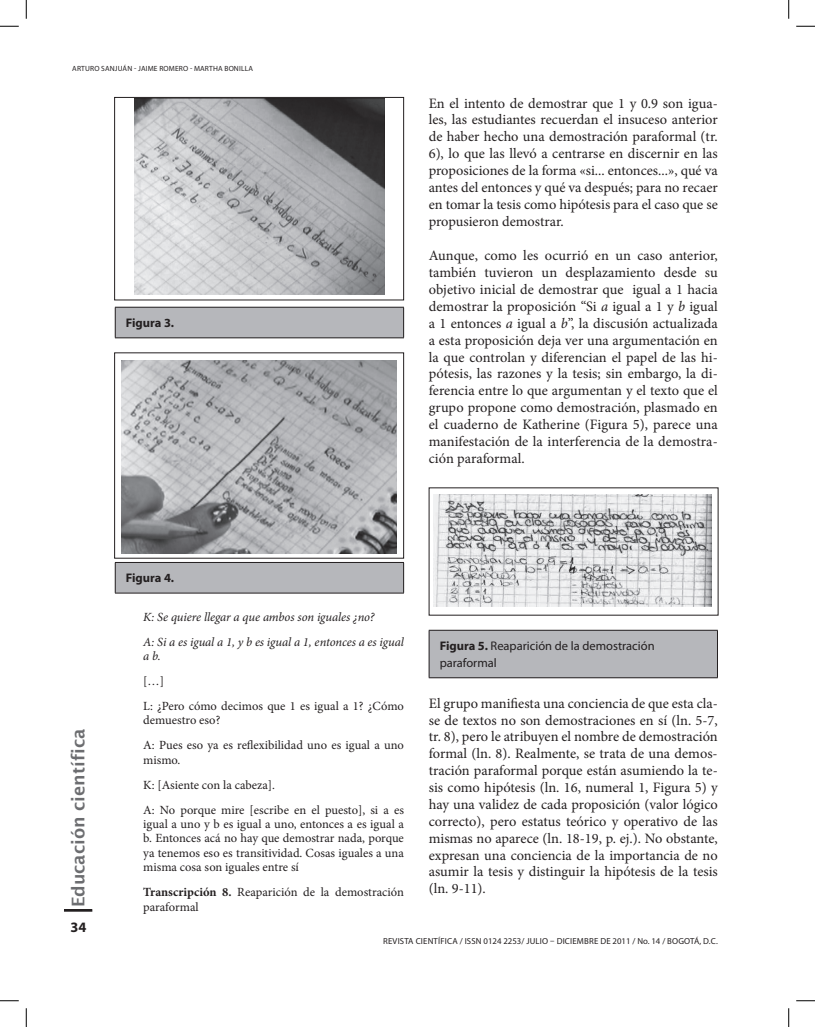
<style>
.page{position:relative;width:815px;height:1027px;background:#fff}
.page>*{position:absolute;margin:0;border:0;box-sizing:border-box;transform-origin:0 0}
.t1{font:600 17.5px "Lucida Sans";color:#6c6d70}
.t2{font:14.38px/16.9px "Minion Pro";color:#231f20;text-align:justify}
.t3{font:700 14.38px "Myriad Pro";color:#231f20}
.t4{font:12.5px/25px "Minion Pro";color:#231f20}
.t5{font:italic 12.5px/25px "Minion Pro";letter-spacing:-.01em;color:#231f20}
.t6{font:12.5px/16.9px "Myriad Pro";color:#231f20}
.t7{font:700 12.5px "Myriad Pro";letter-spacing:-.005em;color:#231f20}
.t8{font:8.75px "Myriad Pro";letter-spacing:.02em;color:#231f20}
.t9{font:8.75px "Myriad Pro";color:#231f20}
.t10{font:7.5px "Myriad Pro";letter-spacing:.02em;color:#231f20}
.s1{font-style:italic}
.s2{font-weight:700}
</style>
<div class="page">
<div style="left:64px;top:909px;width:28px;height:3px;border:1px solid #231f20"></div>
<div style="left:115px;top:307px;width:288px;height:31px;background:#b6b7bb"></div>
<hr style="left:115px;top:307px;width:289px;height:1px;background:#231f20">
<hr style="left:115px;top:308px;width:1px;height:30px;background:#231f20">
<hr style="left:403px;top:308px;width:1px;height:30px;background:#231f20">
<hr style="left:115px;top:338px;width:289px;height:1px;background:#231f20">
<div style="left:115px;top:562px;width:288px;height:31px;background:#b6b7bb"></div>
<hr style="left:115px;top:562px;width:289px;height:1px;background:#231f20">
<hr style="left:115px;top:563px;width:1px;height:30px;background:#231f20">
<hr style="left:403px;top:563px;width:1px;height:30px;background:#231f20">
<hr style="left:115px;top:593px;width:289px;height:1px;background:#231f20">
<div style="left:429px;top:630px;width:288px;height:48px;background:#b6b7bb"></div>
<hr style="left:428px;top:630px;width:289px;height:1px;background:#231f20">
<hr style="left:428px;top:631px;width:1px;height:46px;background:#231f20">
<hr style="left:717px;top:631px;width:1px;height:46px;background:#231f20">
<hr style="left:428px;top:677px;width:289px;height:1px;background:#231f20">
<img style="left:135px;top:99px;width:249px;height:196px">
<div style="left:114px;top:97px;width:290px;height:203px;border:1px solid #231f20"></div>
<div style="left:114px;top:353px;width:290px;height:205px;border:1px solid #231f20"></div>
<img style="left:121px;top:360px;width:275px;height:193px">
<img style="left:434px;top:494px;width:277px;height:113px">
<svg style="left:0;top:25px;width:19px;height:2px"></svg>
<svg style="left:796px;top:25px;width:18px;height:2px"></svg>
<svg style="left:0;top:1000px;width:19px;height:1px"></svg>
<svg style="left:796px;top:1000px;width:18px;height:1px"></svg>
<svg style="left:25px;top:0;width:2px;height:19px"></svg>
<svg style="left:25px;top:1008px;width:2px;height:19px"></svg>
<svg style="left:788px;top:0;width:1px;height:19px"></svg>
<svg style="left:788px;top:1008px;width:1px;height:19px"></svg>
<p class="t10" style="left:72px;top:64px;width:6px">ARTURO</p>
<p class="t10" style="left:101px;top:64px;width:50px">SANJUÁN - JAIME</p>
<p class="t10" style="left:159px;top:64px;width:11px">ROMERO</p>
<p class="t10" style="left:190px;top:64px;width:64px">- MARTHA BONILLA</p>
<p class="t7" style="left:126px;top:315px;width:50px">Figura 3.</p>
<p class="t2" style="left:428px;top:95px;width:290px">En el intento de demostrar que 1 y 0.9 son igua&shy;les, las estudiantes recuerdan el insuceso anterior de haber hecho una demostración paraformal (tr.<br>6), lo que las llevó a centrarse en discernir en las proposiciones de la forma «si... entonces...», qué va antes del entonces y qué va después; para no recaer en tomar la tesis como hipótesis para el caso que se propusieron demostrar.</p>
<p class="t2" style="left:428px;top:247px;width:290px">Aunque, como les ocurrió en un caso anterior, también tuvieron un desplazamiento desde su objetivo inicial de demostrar que igual a 1 hacia demostrar la proposición “Si <span class="s1">a</span> igual a 1 y <span class="s1">b</span> igual a 1 entonces <span class="s1">a</span> igual a <span class="s1">b</span>”, la discusión actualizada a esta proposición deja ver una argumentación en la que controlan y diferencian el papel de las hi&shy;pótesis, las razones y la tesis; sin embargo, la di&shy;ferencia entre lo que argumentan y el texto que el grupo propone como demostración, plasmado en el cuaderno de Katherine (Figura 5), parece una manifestación de la interferencia de la demostra&shy;ción paraformal.</p>
<p class="t1" style="left:68px;top:907px;width:180px;rotate:-90deg">Educación científica</p>
<p class="t3" style="left:70px;top:918px;width:17px">34</p>
<p class="t7" style="left:126px;top:570px;width:50px">Figura 4.</p>
<p class="t5" style="left:143px;top:604px;width:262px">K: Se quiere llegar a que ambos son iguales ¿no?<br>A: Si a es igual a 1, y b es igual a 1, entonces a es igual</p>
<p class="t5" style="left:143px;top:643px;width:19px">a b.</p>
<p class="t4" style="left:143px;top:668px;width:262px">[…]<br>L: ¿Pero cómo decimos que 1 es igual a 1? ¿Cómo</p>
<p class="t4" style="left:143px;top:708px;width:262px">demuestro eso?<br>A: Pues eso ya es reflexibilidad uno es igual a uno</p>
<p class="t4" style="left:143px;top:747px;width:262px">mismo.<br>K: [Asiente con la cabeza].<br>A: No porque mire [escribe en el puesto], si a es</p>
<p class="t4" style="left:143px;top:817px;width:262px;line-height:14.4px;text-align:justify">igual a uno y b es igual a uno, entonces a es igual a b. Entonces acá no hay que demostrar nada, porque ya tenemos eso es transitividad. Cosas iguales a una misma cosa son iguales entre sí</p>
<p class="t4" style="left:143px;top:885px;width:262px;line-height:14.4px"><span class="s2">Transcripción 8.</span> Reaparición de la demostración paraformal</p>
<p class="t6" style="left:439px;top:637px;width:216px"><span class="s2">Figura 5.</span> REAPARICIÓN DE LA DEMOSTRACIÓN<br>PARAFORMAL</p>
<p class="t2" style="left:428px;top:695px;width:290px">El grupo manifiesta una conciencia de que esta cla&shy;se de textos no son demostraciones en sí (ln. 5-7, tr. 8), pero le atribuyen el nombre de demostración formal (ln. 8). Realmente, se trata de una demos&shy;tración paraformal porque están asumiendo la te&shy;sis como hipótesis (ln. 16, numeral 1, Figura 5) y hay una validez de cada proposición (valor lógico correcto), pero estatus teórico y operativo de las mismas no aparece (ln. 18-19, p. ej.). No obstante, expresan una conciencia de la importancia de no asumir la tesis y distinguir la hipótesis de la tesis (ln. 9-11).</p>
<p class="t8" style="left:383px;top:936px;width:185px">REVISTA CIENTÍFICA / ISSN 0124 2253/ JULIO – DICIEMBRE</p>
<p class="t9" style="left:600px;top:936px;width:119px">DE 2011 / NO. 14 / BOGOTÁ, D.C.</p>
</div>
